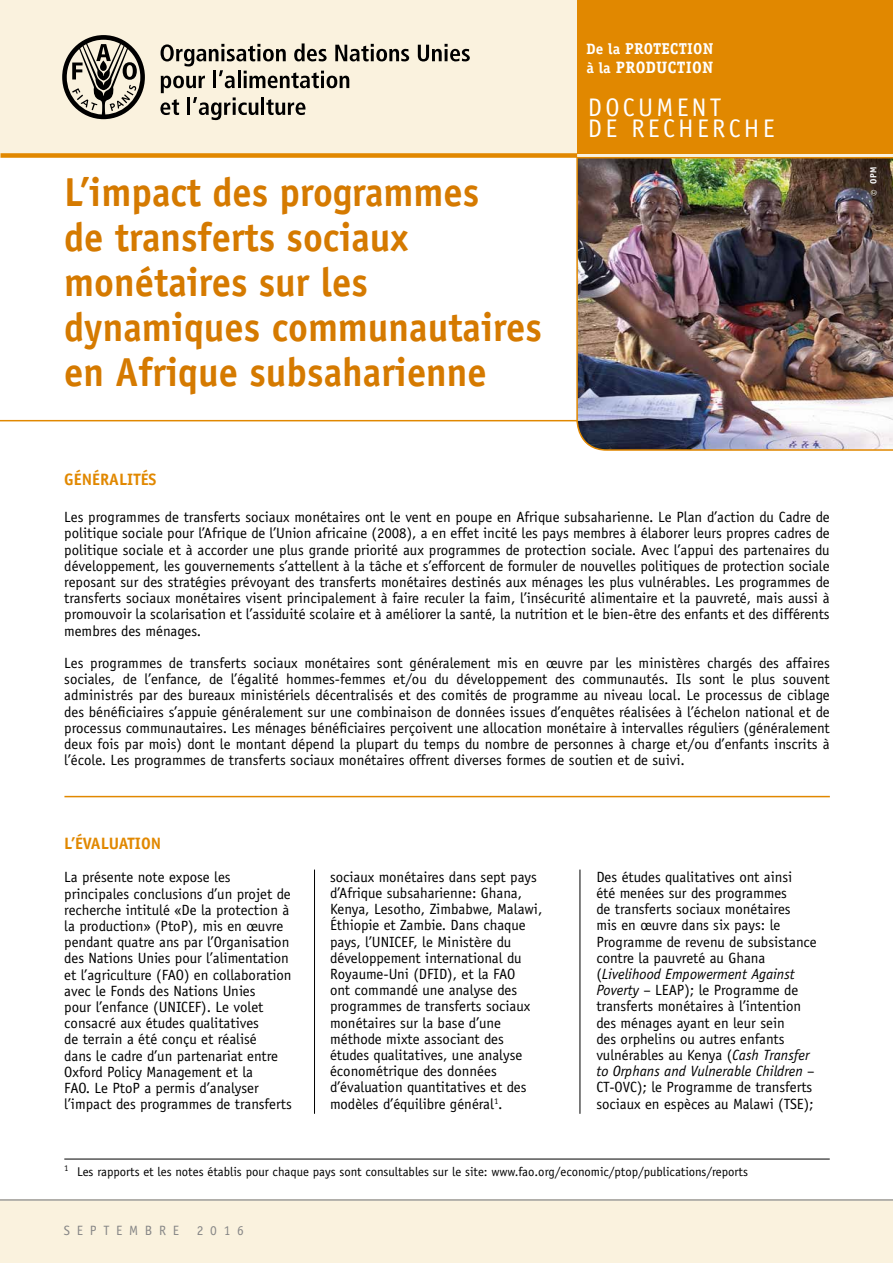
<style>
.page{position:relative;width:893px;height:1263px;background:#fff}
.page>*{position:absolute;margin:0;border:0;box-sizing:border-box;transform-origin:0 0}
.t1{font:700 40.5px/45px "Officina Sans";color:#d57a00;scale:.95 1}
.t2{font:25.5px/21px "Officina Sans";letter-spacing:.13em;color:#fff}
.t3{font:700 16.5px "Officina Sans";color:#e18800}
.t4{font:700 16.5px "Officina Serif";letter-spacing:.02em;color:#fff}
.t5{font:700 15.75px "Officina Serif";letter-spacing:.015em;color:#fff}
.t6{font:14.85px/16.2px "Officina Sans";color:#000}
.t7{font:13.5px "Officina Sans";letter-spacing:.5em;color:#878787}
.t8{font:12.75px "Officina Sans";color:#000}
.t9{font:700 9px "Officina Sans";color:#fff}
.s1{font-size:15px}
.s2{font-style:italic}
.s3{font-size:12px}
</style>
<div class="page">
<div style="left:1px;top:0;width:892px;height:157px;background:#faf2de"></div>
<div style="left:577px;top:0;width:316px;height:153px;background:#e18800"></div>
<div style="left:1px;top:153px;width:576px;height:5px;background:#e18800"></div>
<div style="left:0;top:1199px;width:893px;height:64px;background:#faf2de"></div>
<hr style="left:0;top:420px;width:893px;height:1px;background:#e18800">
<img style="left:576px;top:156px;width:317px;height:295px">
<hr style="left:580px;top:869px;width:1px;height:245px;background:#000">
<hr style="left:314px;top:869px;width:1px;height:245px;background:#000">
<hr style="left:64px;top:796px;width:766px;height:1px;background:#e18800">
<hr style="left:64px;top:1159px;width:766px;height:1px;background:#000">
<svg style="left:62px;top:35px;width:83px;height:84px"></svg>
<svg style="left:418px;top:44px;width:52px;height:17px"></svg>
<svg style="left:160px;top:43px;width:249px;height:77px"></svg>
<p class="t5" style="left:587px;top:38px;width:128px"><span class="s1">De la</span> PROTECTION</p>
<p class="t4" style="left:587px;top:57px;width:128px"><span class="s1">à la</span> PRODUCTION</p>
<h1 class="t1" style="left:64px;top:169px;width:504px">L’impact des programmes<br>de transferts sociaux monétaires sur les dynamiques communautaires en Afrique subsaharienne</h1>
<h2 class="t2" style="left:588px;top:97px;width:188px">DOCUMENT<br>DE RECHERCHE</h2>
<p class="t3" style="left:64px;top:469px;width:94px">GÉNÉRALITÉS</p>
<p class="t6" style="left:64px;top:509px;width:767px;text-align:justify">Les programmes de transferts sociaux monétaires ont le vent en poupe en Afrique subsaharienne. Le Plan d’action du Cadre de politique sociale pour l’Afrique de l’Union africaine (2008), a en effet incité les pays membres à élaborer leurs propres cadres de politique sociale et à accorder une plus grande priorité aux programmes de protection sociale. Avec l’appui des partenaires du développement, les gouvernements s’attellent à la tâche et s’efforcent de formuler de nouvelles politiques de protection sociale reposant sur des stratégies prévoyant des transferts monétaires destinés aux ménages les plus vulnérables. Les programmes de transferts sociaux monétaires visent principalement à faire reculer la faim, l’insécurité alimentaire et la pauvreté, mais aussi à promouvoir la scolarisation et l’assiduité scolaire et à améliorer la santé, la nutrition et le bien-être des enfants et des différents membres des ménages.</p>
<p class="t6" style="left:64px;top:655px;width:767px;text-align:justify">Les programmes de transferts sociaux monétaires sont généralement mis en œuvre par les ministères chargés des affaires sociales, de l’enfance, de l’égalité hommes-femmes et/ou du développement des communautés. Ils sont le plus souvent administrés par des bureaux ministériels décentralisés et des comités de programme au niveau local. Le processus de ciblage des bénéficiaires s’appuie généralement sur une combinaison de données issues d’enquêtes réalisées à l’échelon national et de processus communautaires. Les ménages bénéficiaires perçoivent une allocation monétaire à intervalles réguliers (généralement deux fois par mois) dont le montant dépend la plupart du temps du nombre de personnes à charge et/ou d’enfants inscrits à l’école. Les programmes de transferts sociaux monétaires offrent diverses formes de soutien et de suivi.</p>
<p class="t3" style="left:64px;top:833px;width:98px">L’ÉVALUATION</p>
<p class="t6" style="left:64px;top:869px;width:229px">La présente note expose les principales conclusions d’un projet de recherche intitulé «De la protection à la production» (PtoP), mis en œuvre pendant quatre ans par l’Organisation des Nations Unies pour l’alimentation et l’agriculture (FAO) en collaboration avec le Fonds des Nations Unies<br>pour l’enfance (UNICEF). Le volet consacré aux études qualitatives<br>de terrain a été conçu et réalisé<br>dans le cadre d’un partenariat entre Oxford Policy Management et la<br>FAO. Le PtoP a permis d’analyser l’impact des programmes de transferts</p>
<p class="t6" style="left:330px;top:869px;width:214px">sociaux monétaires dans sept pays d’Afrique subsaharienne: Ghana,<br>Kenya, Lesotho, Zimbabwe, Malawi,<br>Éthiopie et Zambie. Dans chaque pays, l’UNICEF, le Ministère du développement international du<br>Royaume-Uni (DFID), et la FAO<br>ont commandé une analyse des programmes de transferts sociaux monétaires sur la base d’une méthode mixte associant des études qualitatives, une analyse économétrique des données d’évaluation quantitatives et des modèles d’équilibre général<sup>1</sup>.</p>
<p class="t6" style="left:596px;top:869px;width:222px">Des études qualitatives ont ainsi<br>été menées sur des programmes<br>de transferts sociaux monétaires<br>mis en œuvre dans six pays: le Programme de revenu de subsistance contre la pauvreté au Ghana (<span class="s2">Livelihood Empowerment Against Poverty</span> – LEAP); le Programme de transferts monétaires à l’intention des ménages ayant en leur sein<br>des orphelins ou autres enfants vulnérables au Kenya (<span class="s2">Cash Transfer to Orphans and Vulnerable Children</span> – CT-OVC); le Programme de transferts sociaux en espèces au Malawi (TSE);</p>
<p class="t8" style="left:64px;top:1165px;width:685px"><sup>1</sup> Les rapports et les notes établis pour chaque pays sont consultables sur le site: www.fao.org/economic/ptop/publications/reports</p>
<p class="t7" style="left:64px;top:1222px;width:117px">SEPTEMBRE</p>
<p class="t7" style="left:197px;top:1222px;width:49px">2016</p>
<p class="t9" style="left:868px;top:196px;width:30px;rotate:-90deg"><span class="s3">©</span> OPM</p>
</div>
